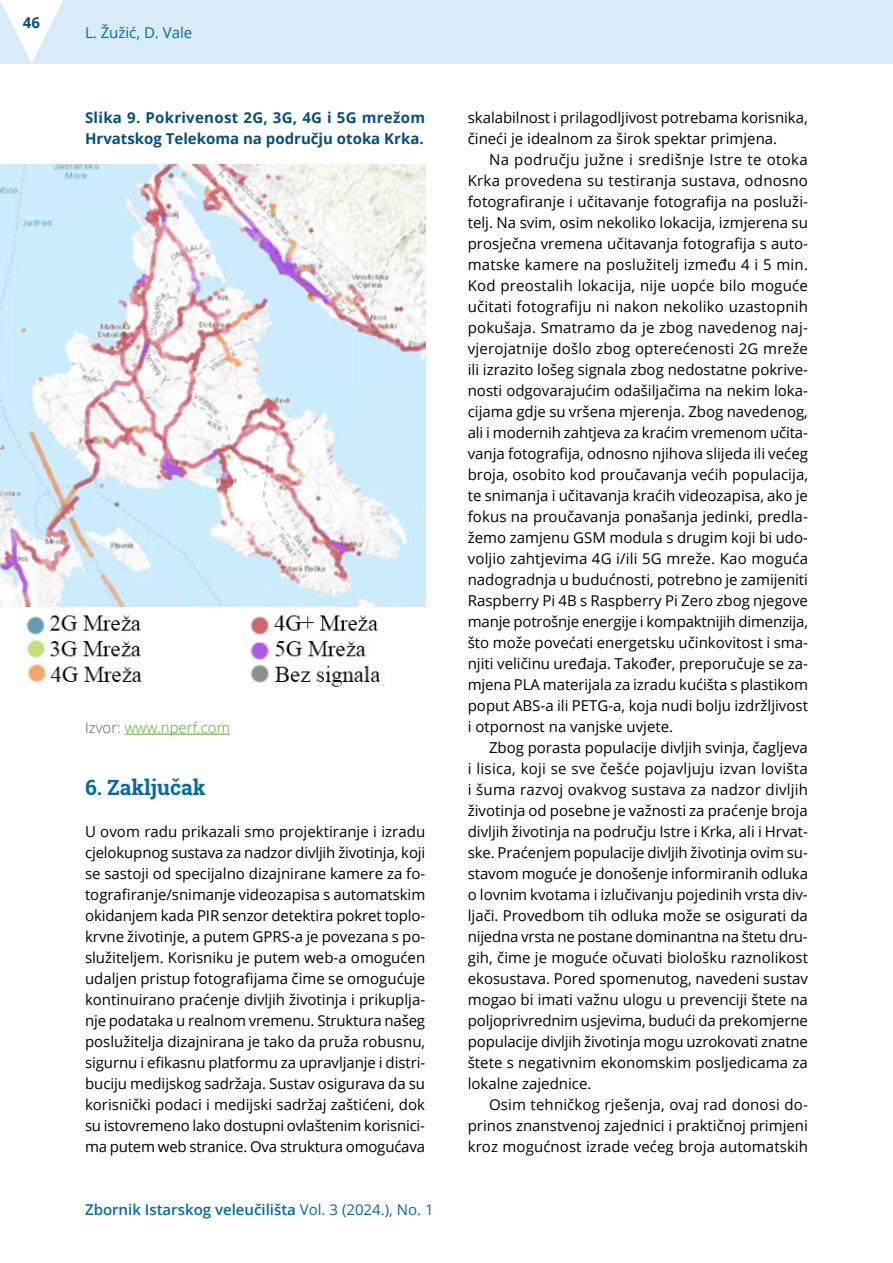
<style>
.page{position:relative;width:893px;height:1263px;background:#fff}
.page>*{position:absolute;margin:0;border:0;box-sizing:border-box;transform-origin:0 0}
.t1{font:700 21px "Roboto Slab";color:#026aa5}
.t2{font:15px/21px "Open Sans";color:#000;text-align:justify}
.t3{font:700 15px/21px "Open Sans";color:#054e80}
.t4{font:600 14.85px "Open Sans";color:#026aa5}
.t5{font:300 14.85px "Open Sans";color:#4bac21}
.t6{font:14.85px "Open Sans";color:#026aa5}
.s1{color:#465f7a}
.s2{font-weight:400}
</style>
<div class="page">
<div style="left:0;top:0;width:893px;height:63px;background:#d8ecf7"></div>
<svg style="left:0;top:0;width:63px;height:63px"></svg>
<hr style="left:125px;top:734px;width:105px;height:1px;background:#4bac21">
<img style="left:0;top:165px;width:425px;height:442px">
<img style="left:26px;top:615px;width:355px;height:72px">
<p class="t3" style="left:23px;top:12px;width:19px">46</p>
<p class="t6" style="left:85px;top:23px;width:109px">L. Žužić, D. Vale</p>
<p class="t3" style="left:85px;top:107px;width:342px">Slika 9. Pokrivenost 2G, 3G, 4G i 5G mrežom<br>Hrvatskog Telekoma na području otoka Krka.</p>
<p class="t5" style="left:85px;top:717px;width:146px"><span class="s1">Izvor:</span> www.nperf.com</p>
<h1 class="t1" style="left:85px;top:773px;width:122px">6. Zaključak</h1>
<p class="t2" style="left:85px;top:821px;width:342px">U ovom radu prikazali smo projektiranje i izradu cjelokupnog sustava za nadzor divljih životinja, koji se sastoji od specijalno dizajnirane kamere za fo&shy;tografiranje/snimanje videozapisa s automatskim okidanjem kada PIR senzor detektira pokret toplo&shy;krvne životinje, a putem GPRS-a je povezana s po&shy;služiteljem. Korisniku je putem web-a omogućen udaljen pristup fotografijama čime se omogućuje kontinuirano praćenje divljih životinja i prikuplja&shy;nje podataka u realnom vremenu. Struktura našeg poslužitelja dizajnirana je tako da pruža robusnu, sigurnu i efikasnu platformu za upravljanje i distri&shy;buciju medijskog sadržaja. Sustav osigurava da su korisnički podaci i medijski sadržaj zaštićeni, dok su istovremeno lako dostupni ovlaštenim korisnici&shy;ma putem web stranice. Ova struktura omogućava</p>
<p class="t4" style="left:85px;top:1200px;width:350px">Zbornik Istarskog veleučilišta <span class="s2">Vol. 3 (2024.), No. 1</span></p>
<p class="t2" style="left:468px;top:107px;width:341px">skalabilnost i prilagodljivost potrebama korisnika, čineći je idealnom za širok spektar primjena.</p>
<p class="t2" style="left:468px;top:149px;width:342px;text-indent:21px">Na području južne i središnje Istre te otoka Krka provedena su testiranja sustava, odnosno fotografiranje i učitavanje fotografija na posluži&shy;telj. Na svim, osim nekoliko lokacija, izmjerena su prosječna vremena učitavanja fotografija s auto&shy;matske kamere na poslužitelj između 4 i 5 min.<br>Kod preostalih lokacija, nije uopće bilo moguće učitati fotografiju ni nakon nekoliko uzastopnih pokušaja. Smatramo da je zbog navedenog naj&shy;vjerojatnije došlo zbog opterećenosti 2G mreže ili izrazito lošeg signala zbog nedostatne pokrive&shy;nosti odgovarajućim odašiljačima na nekim loka&shy;cijama gdje su vršena mjerenja. Zbog navedenog, ali i modernih zahtjeva za kraćim vremenom učita&shy;vanja fotografija, odnosno njihova slijeda ili većeg broja, osobito kod proučavanja većih populacija, te snimanja i učitavanja kraćih videozapisa, ako je fokus na proučavanja ponašanja jedinki, predla&shy;žemo zamjenu GSM modula s drugim koji bi udo&shy;voljio zahtjevima 4G i/ili 5G mreže. Kao moguća nadogradnja u budućnosti, potrebno je zamijeniti Raspberry Pi 4B s Raspberry Pi Zero zbog njegove manje potrošnje energije i kompaktnijih dimenzija, što može povećati energetsku učinkovitost i sma&shy;njiti veličinu uređaja. Također, preporučuje se za&shy;mjena PLA materijala za izradu kućišta s plastikom poput ABS-a ili PETG-a, koja nudi bolju izdržljivost i otpornost na vanjske uvjete.</p>
<p class="t2" style="left:468px;top:737px;width:342px;text-indent:21px">Zbog porasta populacije divljih svinja, čagljeva i lisica, koji se sve češće pojavljuju izvan lovišta i šuma razvoj ovakvog sustava za nadzor divljih životinja od posebne je važnosti za praćenje broja divljih životinja na području Istre i Krka, ali i Hrvat&shy;ske. Praćenjem populacije divljih životinja ovim su&shy;stavom moguće je donošenje informiranih odluka o lovnim kvotama i izlučivanju pojedinih vrsta div&shy;ljači. Provedbom tih odluka može se osigurati da nijedna vrsta ne postane dominantna na štetu dru&shy;gih, čime je moguće očuvati biološku raznolikost ekosustava. Pored spomenutog, navedeni sustav mogao bi imati važnu ulogu u prevenciji štete na poljoprivrednim usjevima, budući da prekomjerne populacije divljih životinja mogu uzrokovati znatne štete s negativnim ekonomskim posljedicama za lokalne zajednice.</p>
<p class="t2" style="left:468px;top:1094px;width:342px;text-indent:21px">Osim tehničkog rješenja, ovaj rad donosi do&shy;prinos znanstvenoj zajednici i praktičnoj primjeni kroz mogućnost izrade većeg broja automatskih</p>
</div>
